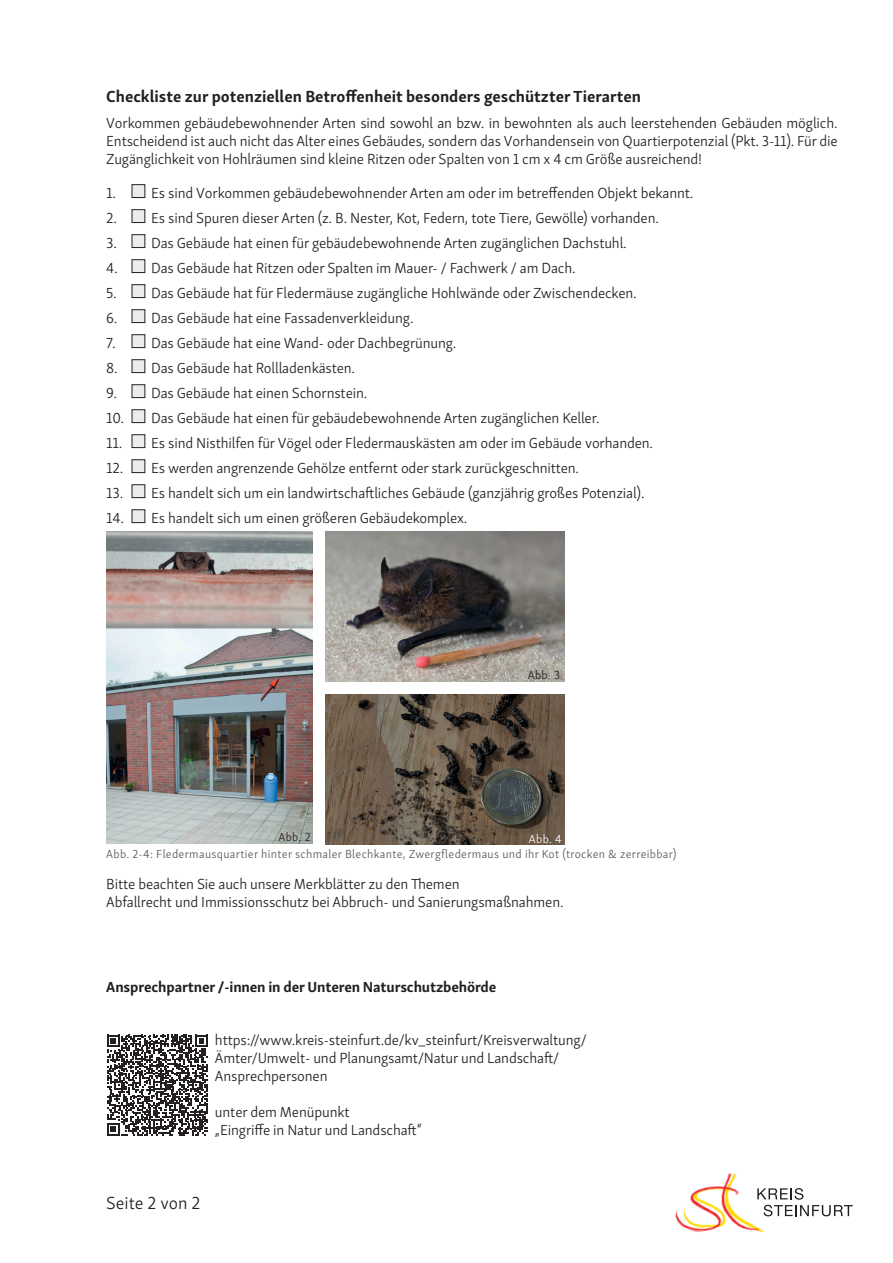
<style>
.page{position:relative;width:893px;height:1263px;background:#fff}
.page>*{position:absolute;margin:0;border:0;box-sizing:border-box;transform-origin:0 0}
.t1{font:300 18px "Skolar Sans Latn";color:#231f20}
.t2{font:700 16.5px "Skolar Sans Latn";color:#231f20}
.t3{font:300 15px/18px "Skolar Sans Latn";letter-spacing:-.01em;color:#231f20}
.t4{font:700 15px "Skolar Sans Latn";letter-spacing:-.01em;color:#231f20}
.t5{font:300 12px "Skolar Sans Latn";letter-spacing:.025em;color:#57585a}
.t6{font:300 12px "Skolar Sans Latn";letter-spacing:.025em;color:#231f20}
.t7{font:300 12px "Skolar Sans Latn";color:#fff}
</style>
<div class="page">
<svg style="left:773px;top:1188px;width:80px;height:28px"></svg>
<img style="left:675px;top:1173px;width:98px;height:60px">
<div style="left:132px;top:185px;width:13px;height:13px;background:#ececee"></div>
<div style="left:132px;top:184px;width:13px;height:14px;border:1px solid #231f20"></div>
<div style="left:132px;top:210px;width:13px;height:13px;background:#ececee"></div>
<div style="left:132px;top:209px;width:13px;height:14px;border:1px solid #231f20"></div>
<div style="left:132px;top:235px;width:13px;height:13px;background:#ececee"></div>
<div style="left:132px;top:234px;width:13px;height:14px;border:1px solid #231f20"></div>
<div style="left:132px;top:260px;width:13px;height:13px;background:#ececee"></div>
<div style="left:132px;top:259px;width:13px;height:14px;border:1px solid #231f20"></div>
<div style="left:132px;top:285px;width:13px;height:13px;background:#ececee"></div>
<div style="left:132px;top:284px;width:13px;height:14px;border:1px solid #231f20"></div>
<div style="left:132px;top:310px;width:13px;height:13px;background:#ececee"></div>
<div style="left:132px;top:309px;width:13px;height:14px;border:1px solid #231f20"></div>
<div style="left:132px;top:335px;width:13px;height:13px;background:#ececee"></div>
<div style="left:132px;top:334px;width:13px;height:14px;border:1px solid #231f20"></div>
<div style="left:132px;top:360px;width:13px;height:13px;background:#ececee"></div>
<div style="left:132px;top:359px;width:13px;height:14px;border:1px solid #231f20"></div>
<div style="left:132px;top:385px;width:13px;height:13px;background:#ececee"></div>
<div style="left:132px;top:384px;width:13px;height:14px;border:1px solid #231f20"></div>
<div style="left:132px;top:410px;width:13px;height:13px;background:#ececee"></div>
<div style="left:132px;top:409px;width:13px;height:14px;border:1px solid #231f20"></div>
<div style="left:132px;top:435px;width:13px;height:13px;background:#ececee"></div>
<div style="left:132px;top:434px;width:13px;height:14px;border:1px solid #231f20"></div>
<div style="left:132px;top:460px;width:13px;height:13px;background:#ececee"></div>
<div style="left:132px;top:459px;width:13px;height:14px;border:1px solid #231f20"></div>
<div style="left:132px;top:485px;width:13px;height:13px;background:#ececee"></div>
<div style="left:132px;top:484px;width:13px;height:14px;border:1px solid #231f20"></div>
<div style="left:132px;top:510px;width:13px;height:13px;background:#ececee"></div>
<div style="left:132px;top:510px;width:13px;height:13px;border:1px solid #231f20"></div>
<img style="left:106px;top:531px;width:207px;height:312px">
<img style="left:326px;top:531px;width:238px;height:150px">
<img style="left:326px;top:694px;width:238px;height:150px">
<svg style="left:107px;top:1035px;width:101px;height:100px"></svg>
<p class="t2" style="left:106px;top:83px;width:536px">Checkliste zur potenziellen Betroffenheit besonders geschützter Tierarten</p>
<p class="t3" style="left:106px;top:113px;width:733px;text-align:justify">Vorkommen gebäudebewohnender Arten sind sowohl an bzw. in bewohnten als auch leerstehenden Gebäuden möglich.<br>Entscheidend ist auch nicht das Alter eines Gebäudes, sondern das Vorhandensein von Quartierpotenzial (Pkt. 3-11). Für die Zugänglichkeit von Hohlräumen sind kleine Ritzen oder Spalten von 1 cm x 4 cm Größe ausreichend!</p>
<p class="t3" style="left:106px;top:183px;width:589px">1. Es sind Vorkommen gebäudebewohnender Arten am oder im betreffenden Objekt bekannt.</p>
<p class="t3" style="left:106px;top:208px;width:554px">2. Es sind Spuren dieser Arten (z. B. Nester, Kot, Federn, tote Tiere, Gewölle) vorhanden.</p>
<p class="t3" style="left:106px;top:233px;width:522px">3. Das Gebäude hat einen für gebäudebewohnende Arten zugänglichen Dachstuhl.</p>
<p class="t3" style="left:106px;top:258px;width:471px">4. Das Gebäude hat Ritzen oder Spalten im Mauer- / Fachwerk / am Dach.</p>
<p class="t3" style="left:106px;top:283px;width:532px">5. Das Gebäude hat für Fledermäuse zugängliche Hohlwände oder Zwischendecken.</p>
<p class="t3" style="left:106px;top:308px;width:309px">6. Das Gebäude hat eine Fassadenverkleidung.</p>
<p class="t3" style="left:106px;top:333px;width:352px">7. Das Gebäude hat eine Wand- oder Dachbegrünung.</p>
<p class="t3" style="left:106px;top:358px;width:250px">8. Das Gebäude hat Rollladenkästen.</p>
<p class="t3" style="left:106px;top:383px;width:263px">9. Das Gebäude hat einen Schornstein.</p>
<p class="t3" style="left:106px;top:408px;width:495px">10. Das Gebäude hat einen für gebäudebewohnende Arten zugänglichen Keller.</p>
<p class="t3" style="left:106px;top:433px;width:548px">11. Es sind Nisthilfen für Vögel oder Fledermauskästen am oder im Gebäude vorhanden.</p>
<p class="t3" style="left:106px;top:458px;width:474px">12. Es werden angrenzende Gehölze entfernt oder stark zurückgeschnitten.</p>
<p class="t3" style="left:106px;top:483px;width:540px">13. Es handelt sich um ein landwirtschaftliches Gebäude (ganzjährig großes Potenzial).</p>
<p class="t3" style="left:106px;top:508px;width:363px">14. Es handelt sich um einen größeren Gebäudekomplex.</p>
<p class="t6" style="left:528px;top:666px;width:34px">Abb. 3</p>
<p class="t6" style="left:278px;top:828px;width:34px">Abb. 2</p>
<p class="t7" style="left:529px;top:830px;width:34px">Abb. 4</p>
<p class="t3" style="left:106px;top:874px;width:459px">Bitte beachten Sie auch unsere Merkblätter zu den Themen<br>Abfallrecht und Immissionsschutz bei Abbruch- und Sanierungsmaßnahmen.</p>
<p class="t5" style="left:106px;top:845px;width:572px">Abb. 2-4: Fledermausquartier hinter schmaler Blechkante, Zwergfledermaus und ihr Kot (trocken &amp; zerreibbar)</p>
<p class="t4" style="left:106px;top:975px;width:392px">Ansprechpartner /-innen in der Unteren Naturschutzbehörde</p>
<p class="t3" style="left:215px;top:1030px;width:373px">https://www.kreis-steinfurt.de/kv_steinfurt/Kreisverwaltung/<br>Ämter/Umwelt- und Planungsamt/Natur und Landschaft/<br>Ansprechpersonen</p>
<p class="t3" style="left:215px;top:1102px;width:209px">unter dem Menüpunkt<br>„Eingriffe in Natur und Landschaft“</p>
<p class="t1" style="left:106px;top:1190px;width:96px">Seite 2 von 2</p>
</div>
